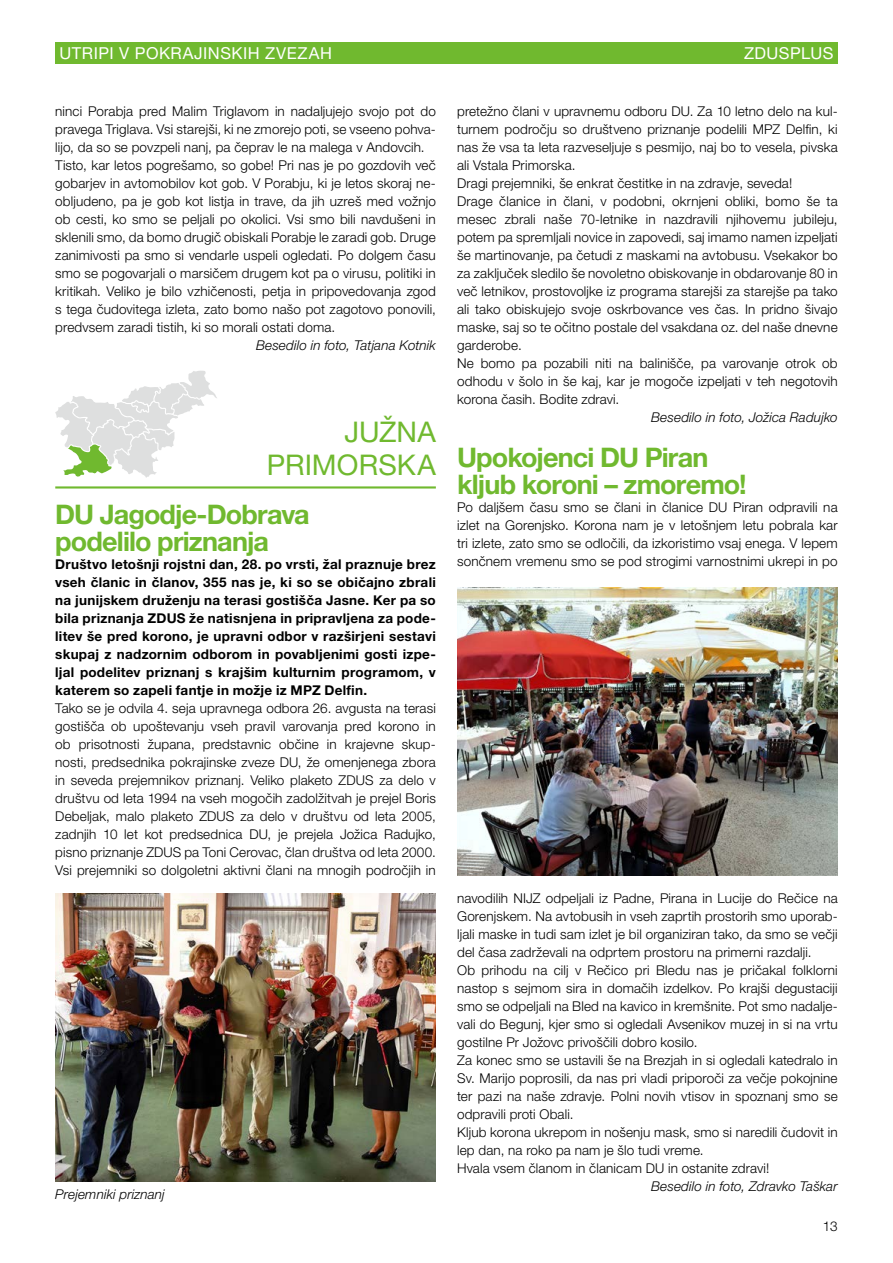
<style>
.page{position:relative;width:893px;height:1263px;background:#fff}
.page>*{position:absolute;margin:0;border:0;box-sizing:border-box;transform-origin:0 0}
.t1{font:28.5px/33px "Helvetica Neue LT Pro";letter-spacing:.005em;color:#70b92f;text-align:right}
.t2{font:700 27px/27px "Helvetica Neue LT Pro";letter-spacing:-.03em;color:#70b92f}
.t3{font:16.5px "Helvetica Neue LT Pro";letter-spacing:.03em;color:#fff}
.t4{font:300 13.5px/18px "Helvetica Neue LT Pro";letter-spacing:.01em;color:#000}
.t5{font:700 13.5px/18px "Helvetica Neue LT Pro";letter-spacing:.015em;color:#000;text-align:justify}
.t6{font:italic 300 13.5px "Helvetica Neue LT Pro";letter-spacing:.01em;color:#000}
</style>
<div class="page">
<div style="left:55px;top:43px;width:783px;height:21px;background:#70b92f"></div>
<svg style="left:55px;top:371px;width:162px;height:107px"></svg>
<hr style="left:55px;top:486px;width:381px;height:2px;background:#70b92f">
<img style="left:55px;top:893px;width:381px;height:288px">
<img style="left:457px;top:587px;width:381px;height:288px">
<p class="t3" style="left:60px;top:43px;width:274px">UTRIPI V POKRAJINSKIH ZVEZAH</p>
<p class="t3" style="left:744px;top:43px;width:91px">ZDUSPLUS</p>
<p class="t4" style="left:55px;top:102px;width:382px">ninci Porabja pred Malim Triglavom in nadaljujejo svojo pot do pravega Triglava. Vsi starejši, ki ne zmorejo poti, se vseeno pohva&shy;lijo, da so se povzpeli nanj, pa čeprav le na malega v Andovcih.<br>Tisto, kar letos pogrešamo, so gobe! Pri nas je po gozdovih več gobarjev in avtomobilov kot gob. V Porabju, ki je letos skoraj ne&shy;obljudeno, pa je gob kot listja in trave, da jih uzreš med vožnjo ob cesti, ko smo se peljali po okolici. Vsi smo bili navdušeni in sklenili smo, da bomo drugič obiskali Porabje le zaradi gob. Druge zanimivosti pa smo si vendarle uspeli ogledati. Po dolgem času smo se pogovarjali o marsičem drugem kot pa o virusu, politiki in kritikah. Veliko je bilo vzhičenosti, petja in pripovedovanja zgod s tega čudovitega izleta, zato bomo našo pot zagotovo ponovili, predvsem zaradi tistih, ki so morali ostati doma.</p>
<p class="t6" style="left:256px;top:337px;width:181px">Besedilo in foto, Tatjana Kotnik</p>
<h1 class="t1" style="left:267px;top:415px;width:170px">JUŽNA<br>PRIMORSKA</h1>
<h2 class="t2" style="left:55px;top:500px;width:256px">DU Jagodje-Dobrava podelilo priznanja</h2>
<p class="t5" style="left:55px;top:555px;width:382px">Društvo letošnji rojstni dan, 28. po vrsti, žal praznuje brez vseh članic in članov, 355 nas je, ki so se običajno zbrali na junijskem druženju na terasi gostišča Jasne. Ker pa so bila priznanja ZDUS že natisnjena in pripravljena za pode&shy;litev še pred korono, je upravni odbor v razširjeni sestavi skupaj z nadzornim odborom in povabljenimi gosti izpe&shy;ljal podelitev priznanj s krajšim kulturnim programom, v katerem so zapeli fantje in možje iz MPZ Delfin.</p>
<p class="t4" style="left:55px;top:699px;width:382px;text-align:justify">Tako se je odvila 4. seja upravnega odbora 26. avgusta na terasi gostišča ob upoštevanju vseh pravil varovanja pred korono in ob prisotnosti župana, predstavnic občine in krajevne skup&shy;nosti, predsednika pokrajinske zveze DU, že omenjenega zbora in seveda prejemnikov priznanj. Veliko plaketo ZDUS za delo v društvu od leta 1994 na vseh mogočih zadolžitvah je prejel Boris Debeljak, malo plaketo ZDUS za delo v društvu od leta 2005, zadnjih 10 let kot predsednica DU, je prejela Jožica Radujko, pisno priznanje ZDUS pa Toni Cerovac, član društva od leta 2000.<br>Vsi prejemniki so dolgoletni aktivni člani na mnogih področjih in</p>
<p class="t6" style="left:55px;top:1186px;width:111px">Prejemniki priznanj</p>
<p class="t4" style="left:457px;top:102px;width:382px">pretežno člani v upravnemu odboru DU. Za 10 letno delo na kul&shy;turnem področju so društveno priznanje podelili MPZ Delfin, ki nas že vsa ta leta razveseljuje s pesmijo, naj bo to vesela, pivska ali Vstala Primorska.<br>Dragi prejemniki, še enkrat čestitke in na zdravje, seveda!<br>Drage članice in člani, v podobni, okrnjeni obliki, bomo še ta mesec zbrali naše 70-letnike in nazdravili njihovemu jubileju, potem pa spremljali novice in zapovedi, saj imamo namen izpeljati še martinovanje, pa četudi z maskami na avtobusu. Vsekakor bo za zaključek sledilo še novoletno obiskovanje in obdarovanje 80 in več letnikov, prostovoljke iz programa starejši za starejše pa tako ali tako obiskujejo svoje oskrbovance ves čas. In pridno šivajo maske, saj so te očitno postale del vsakdana oz. del naše dnevne garderobe.<br>Ne bomo pa pozabili niti na balinišče, pa varovanje otrok ob odhodu v šolo in še kaj, kar je mogoče izpeljati v teh negotovih korona časih. Bodite zdravi.</p>
<p class="t6" style="left:651px;top:409px;width:188px">Besedilo in foto, Jožica Radujko</p>
<h2 class="t2" style="left:457px;top:443px;width:291px">Upokojenci DU Piran kljub koroni – zmoremo!</h2>
<p class="t4" style="left:457px;top:498px;width:382px;text-align:justify">Po daljšem času smo se člani in članice DU Piran odpravili na izlet na Gorenjsko. Korona nam je v letošnjem letu pobrala kar tri izlete, zato smo se odločili, da izkoristimo vsaj enega. V lepem sončnem vremenu smo se pod strogimi varnostnimi ukrepi in po</p>
<p class="t4" style="left:457px;top:888px;width:382px">navodilih NIJZ odpeljali iz Padne, Pirana in Lucije do Rečice na Gorenjskem. Na avtobusih in vseh zaprtih prostorih smo uporab&shy;ljali maske in tudi sam izlet je bil organiziran tako, da smo se večji del časa zadrževali na odprtem prostoru na primerni razdalji.<br>Ob prihodu na cilj v Rečico pri Bledu nas je pričakal folklorni nastop s sejmom sira in domačih izdelkov. Po krajši degustaciji smo se odpeljali na Bled na kavico in kremšnite. Pot smo nadalje&shy;vali do Begunj, kjer smo si ogledali Avsenikov muzej in si na vrtu gostilne Pr Jožovc privoščili dobro kosilo.<br>Za konec smo se ustavili še na Brezjah in si ogledali katedralo in Sv. Marijo poprosili, da nas pri vladi priporoči za večje pokojnine ter pazi na naše zdravje. Polni novih vtisov in spoznanj smo se odpravili proti Obali.<br>Kljub korona ukrepom in nošenju mask, smo si naredili čudovit in lep dan, na roko pa nam je šlo tudi vreme.<br>Hvala vsem članom in članicam DU in ostanite zdravi!</p>
<p class="t6" style="left:651px;top:1178px;width:188px">Besedilo in foto, Zdravko Taškar</p>
<p class="t4" style="left:823px;top:1217px;width:17px">13</p>
</div>
